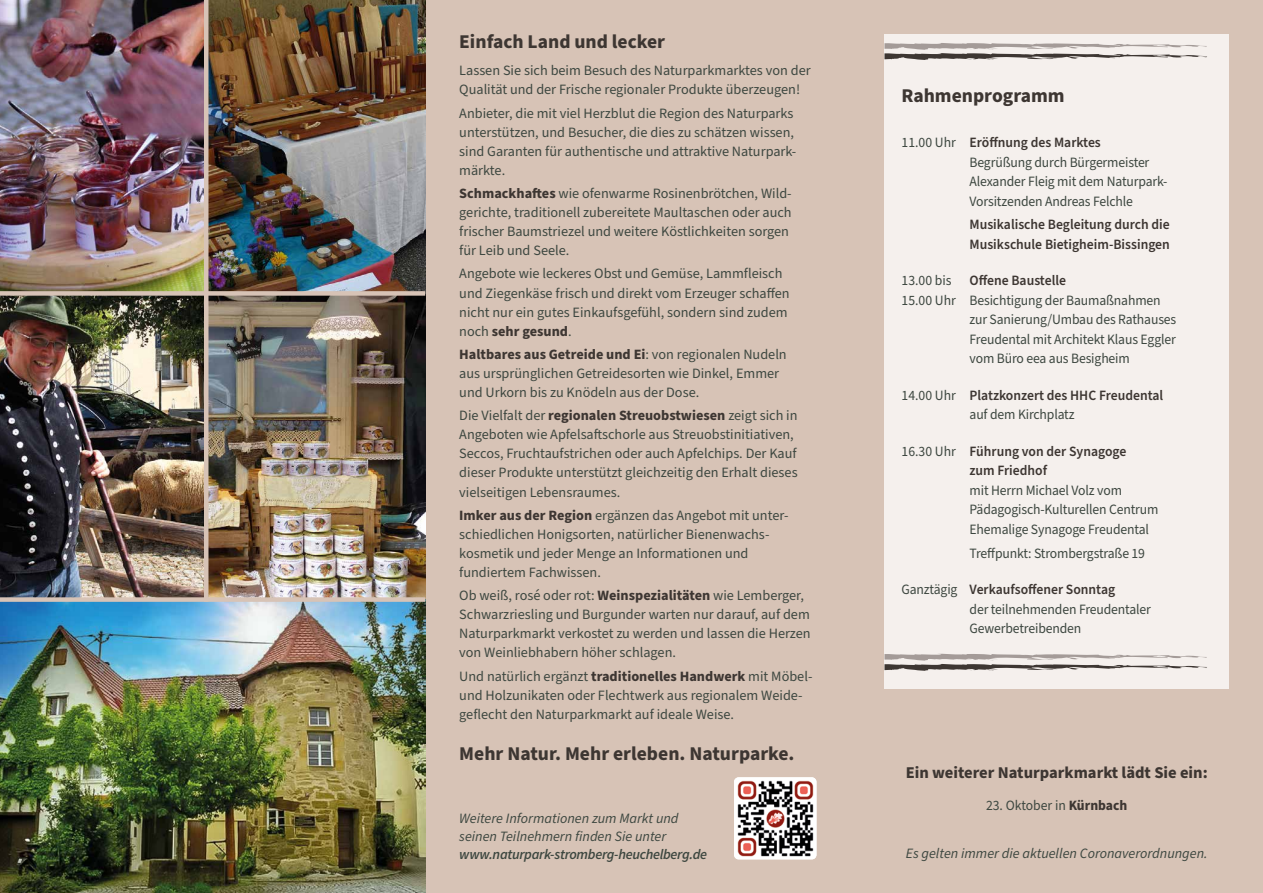
<style>
.page{position:relative;width:1263px;height:893px;background:#d7c3b6}
.page>*{position:absolute;margin:0;border:0;box-sizing:border-box;transform-origin:0 0}
.t1{font:700 19.5px "Source Sans Pro";color:#3d3632}
.t2{font:700 16.5px "Source Sans Pro";color:#3d3632}
.t3{font:14.25px/19px "Source Sans Pro";color:#3d4740}
.t4{font:14.25px/19.5px "Source Sans Pro";color:#3d4740;scale:.96 1}
.t5{font:600 14.25px/19.5px "Source Sans Pro";color:#3d3632;scale:.96 1}
.t6{font:italic 14.25px/18px "Source Sans Pro";color:#3d4740}
.t7{font:italic 600 14.25px "Source Sans Pro";letter-spacing:-.02em;color:#3d4740}
.s1{font-weight:700;color:#3d3632}
.s2{font-weight:600;color:#3d3632}
.s3{font-weight:400;color:#3d4740}
</style>
<div class="page">
<div style="left:884px;top:34px;width:345px;height:654px;background:#f5f0ed"></div>
<svg style="left:884px;top:43px;width:323px;height:17px"></svg>
<svg style="left:884px;top:653px;width:323px;height:18px"></svg>
<img style="left:734px;top:777px;width:82px;height:82px">
<img style="left:0;top:0;width:204px;height:291px">
<img style="left:208px;top:296px;width:217px;height:301px">
<img style="left:208px;top:0;width:217px;height:291px">
<img style="left:0;top:602px;width:425px;height:291px">
<img style="left:0;top:296px;width:204px;height:301px">
<h1 class="t1" style="left:459px;top:28px;width:207px">Einfach Land und lecker</h1>
<p class="t3" style="left:459px;top:61px;width:353px">Lassen Sie sich beim Besuch des Naturparkmarktes von der<br>Qualität und der Frische regionaler Produkte überzeugen!</p>
<p class="t3" style="left:459px;top:104px;width:339px">Anbieter, die mit viel Herzblut die Region des Naturparks unterstützen, und Besucher, die dies zu schätzen wissen, sind Garanten für authentische und attraktive Naturpark&shy;märkte.</p>
<p class="t3" style="left:459px;top:184px;width:334px"><span class="s1">Schmackhaftes</span> wie ofenwarme Rosinenbrötchen, Wild&shy;gerichte, traditionell zubereitete Maultaschen oder auch frischer Baumstriezel und weitere Köstlichkeiten sorgen für Leib und Seele.</p>
<p class="t3" style="left:459px;top:265px;width:332px">Angebote wie leckeres Obst und Gemüse, Lammfleisch und Ziegenkäse frisch und direkt vom Erzeuger schaffen nicht nur ein gutes Einkaufsgefühl, sondern sind zudem noch <span class="s1">sehr gesund</span>.</p>
<p class="t3" style="left:459px;top:345px;width:329px"><span class="s1">Haltbares aus Getreide und Ei</span>: von regionalen Nudeln aus ursprünglichen Getreidesorten wie Dinkel, Emmer und Urkorn bis zu Knödeln aus der Dose.</p>
<p class="t3" style="left:459px;top:406px;width:340px">Die Vielfalt der <span class="s1">regionalen Streuobstwiesen</span> zeigt sich in Angeboten wie Apfelsaftschorle aus Streuobstinitiativen, Seccos, Fruchtaufstrichen oder auch Apfelchips. Der Kauf dieser Produkte unterstützt gleichzeitig den Erhalt dieses vielseitigen Lebensraumes.</p>
<p class="t3" style="left:459px;top:506px;width:331px"><span class="s1">Imker aus der Region</span> ergänzen das Angebot mit unter&shy;schiedlichen Honigsorten, natürlicher Bienenwachs&shy;kosmetik und jeder Menge an Informationen und fundiertem Fachwissen.</p>
<p class="t3" style="left:459px;top:586px;width:353px">Ob weiß, rosé oder rot: <span class="s1">Weinspezialitäten</span> wie Lemberger, Schwarzriesling und Burgunder warten nur darauf, auf dem Naturparkmarkt verkostet zu werden und lassen die Herzen von Weinliebhabern höher schlagen.</p>
<p class="t3" style="left:459px;top:667px;width:355px">Und natürlich ergänzt <span class="s1">traditionelles Handwerk</span> mit Möbel&shy;und Holzunikaten oder Flechtwerk aus regionalem Weide&shy;geflecht den Naturparkmarkt auf ideale Weise.</p>
<h1 class="t1" style="left:459px;top:740px;width:337px">Mehr Natur. Mehr erleben. Naturparke.</h1>
<p class="t6" style="left:459px;top:810px;width:221px">Weitere Informationen zum Markt und seinen Teilnehmern finden Sie unter</p>
<p class="t7" style="left:459px;top:845px;width:249px">www.naturpark-stromberg-heuchelberg.de</p>
<h1 class="t1" style="left:901px;top:82px;width:165px">Rahmenprogramm</h1>
<p class="t4" style="left:969px;top:133px;width:208px;text-indent:-68px">11.00 Uhr <span class="s2">Eröffnung des Marktes<br></span>Begrüßung durch Bürgermeister<br>Alexander Fleig mit dem Naturpark-<br>Vorsitzenden Andreas Felchle</p>
<p class="t5" style="left:969px;top:215px;width:210px">Musikalische Begleitung durch die<br>Musikschule Bietigheim-Bissingen</p>
<p class="t4" style="left:901px;top:271px;width:54px">13.00 bis</p>
<p class="t5" style="left:969px;top:271px;width:102px">Offene Baustelle</p>
<p class="t4" style="left:969px;top:291px;width:217px;text-indent:-68px">15.00 Uhr Besichtigung der Baumaßnahmen zur Sanierung/Umbau des Rathauses Freudental mit Architekt Klaus Eggler vom Büro eea aus Besigheim</p>
<p class="t5" style="left:969px;top:386px;width:203px;text-indent:-68px"><span class="s3">14.00 Uhr</span> Platzkonzert des HHC Freudental <span class="s3">auf dem Kirchplatz</span></p>
<p class="t5" style="left:969px;top:442px;width:165px;text-indent:-68px"><span class="s3">16.30 Uhr</span> Führung von der Synagoge zum Friedhof</p>
<p class="t4" style="left:969px;top:481px;width:198px">mit Herrn Michael Volz vom<br>Pädagogisch-Kulturellen Centrum<br>Ehemalige Synagoge Freudental</p>
<p class="t4" style="left:969px;top:544px;width:184px">Treffpunkt: Strombergstraße 19</p>
<p class="t4" style="left:969px;top:580px;width:190px;text-indent:-68px">Ganztägig <span class="s2">Verkaufsoffener Sonntag<br></span>der teilnehmenden Freudentaler<br>Gewerbetreibenden</p>
<p class="t2" style="left:906px;top:761px;width:304px">Ein weiterer Naturparkmarkt lädt Sie ein:</p>
<p class="t4" style="left:986px;top:796px;width:149px">23. Oktober in <span class="s1">Kürnbach</span></p>
<p class="t6" style="left:906px;top:845px;width:303px">Es gelten immer die aktuellen Coronaverordnungen.</p>
</div>
